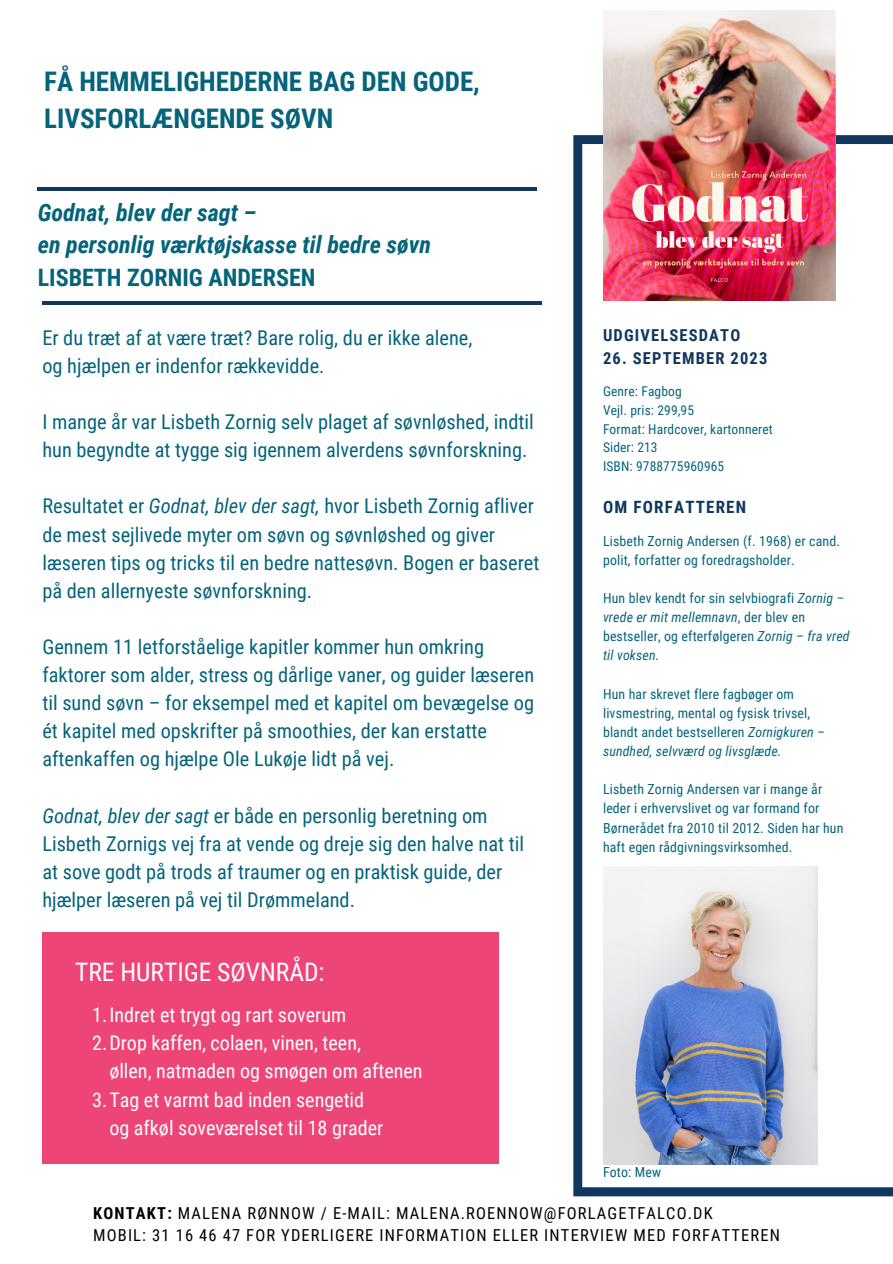
<style>
.page{position:relative;width:893px;height:1264px;background:#fff}
.page>*{position:absolute;margin:0;border:0;box-sizing:border-box;transform-origin:0 0}
.t1{font:700 27px/37px "Roboto Condensed";color:#05647a}
.t2{font:25.5px "Roboto Condensed";color:#fff}
.t3{font:italic 700 24px "Roboto Condensed";color:#05647a}
.t4{font:700 24px "Roboto Condensed";color:#05647a}
.t5{font:20.4px/28px "Roboto Condensed";color:#05647a}
.t6{font:20.1px/28px "Roboto Condensed";color:#fff}
.t7{font:700 16.95px "Roboto Condensed";letter-spacing:.07em;color:#10375d}
.t8{font:16.5px/22.5px "Roboto Condensed";letter-spacing:.07em;color:#000}
.t9{font:700 16.5px "Roboto Condensed";letter-spacing:.07em;color:#10375d}
.t10{font:13.8px/19px "Roboto Condensed";letter-spacing:.01em;color:#05647a}
.t11{font:italic 13.8px/19px "Roboto Condensed";letter-spacing:.01em;color:#05647a}
.t12{font:13.5px "Roboto Condensed";letter-spacing:.01em;color:#05647a}
.s1{font-style:italic}
.s2{font-style:normal}
.s3{font-weight:700}
</style>
<div class="page">
<svg style="left:573px;top:135px;width:319px;height:1061px"></svg>
<hr style="left:42px;top:301px;width:499px;height:4px;background:#10375d">
<hr style="left:38px;top:187px;width:499px;height:3px;background:#10375d">
<img style="left:603px;top:866px;width:214px;height:298px">
<img style="left:603px;top:10px;width:232px;height:290px">
<div style="left:42px;top:932px;width:457px;height:232px;background:#ee4577"></div>
<p class="t1" style="left:44px;top:63px;width:437px">FÅ HEMMELIGHEDERNE BAG DEN GODE,<br>LIVSFORLÆNGENDE SØVN</p>
<p class="t3" style="left:38px;top:198px;width:220px">Godnat, blev der sagt –</p>
<p class="t3" style="left:38px;top:231px;width:394px">en personlig værktøjskasse til bedre søvn</p>
<p class="t4" style="left:38px;top:263px;width:279px">LISBETH ZORNIG ANDERSEN</p>
<p class="t5" style="left:42px;top:324px;width:431px">Er du træt af at være træt? Bare rolig, du er ikke alene,</p>
<p class="t5" style="left:42px;top:352px;width:284px">og hjælpen er indenfor rækkevidde.</p>
<p class="t5" style="left:42px;top:408px;width:493px">I mange år var Lisbeth Zornig selv plaget af søvnløshed, indtil hun begyndte at tygge sig igennem alverdens søvnforskning.</p>
<p class="t5" style="left:42px;top:492px;width:498px">Resultatet er <span class="s1">Godnat, blev der sagt,</span> hvor Lisbeth Zornig afliver de mest sejlivede myter om søvn og søvnløshed og giver læseren tips og tricks til en bedre nattesøvn. Bogen er baseret på den allernyeste søvnforskning.</p>
<p class="t5" style="left:42px;top:633px;width:493px">Gennem 11 letforståelige kapitler kommer hun omkring faktorer som alder, stress og dårlige vaner, og guider læseren til sund søvn – for eksempel med et kapitel om bevægelse og ét kapitel med opskrifter på smoothies, der kan erstatte aftenkaffen og hjælpe Ole Lukøje lidt på vej.</p>
<p class="t5" style="left:42px;top:801px;width:483px"><span class="s1">Godnat, blev der sagt</span> er både en personlig beretning om Lisbeth Zornigs vej fra at vende og dreje sig den halve nat til at sove godt på trods af traumer og en praktisk guide, der hjælper læseren på vej til Drømmeland.</p>
<p class="t2" style="left:75px;top:957px;width:251px">TRE HURTIGE SØVNRÅD:</p>
<p class="t6" style="left:92px;top:1001px;width:255px">1.Indret et trygt og rart soverum</p>
<p class="t6" style="left:109px;top:1029px;width:315px;text-indent:-17px">2.Drop kaffen, colaen, vinen, teen,<br>øllen, natmaden og smøgen om aftenen</p>
<p class="t6" style="left:109px;top:1085px;width:275px;text-indent:-17px">3.Tag et varmt bad inden sengetid og afkøl soveværelset til 18 grader</p>
<p class="t9" style="left:603px;top:326px;width:139px">UDGIVELSESDATO</p>
<p class="t9" style="left:603px;top:349px;width:166px">26. SEPTEMBER 2023</p>
<p class="t12" style="left:603px;top:384px;width:80px">Genre: Fagbog</p>
<p class="t12" style="left:603px;top:402px;width:93px">Vejl. pris: 299,95</p>
<p class="t12" style="left:603px;top:421px;width:171px">Format: Hardcover, kartonneret</p>
<p class="t12" style="left:603px;top:440px;width:56px">Sider: 213</p>
<p class="t12" style="left:603px;top:458px;width:123px">ISBN: 9788775960965</p>
<p class="t7" style="left:603px;top:497px;width:145px">OM FORFATTEREN</p>
<p class="t10" style="left:603px;top:531px;width:238px">Lisbeth Zornig Andersen (f. 1968) er cand. polit, forfatter og foredragsholder.</p>
<p class="t10" style="left:603px;top:589px;width:248px">Hun blev kendt for sin selvbiografi <span class="s1">Zornig – vrede er mit mellemnavn</span>, der blev en bestseller, og efterfølgeren <span class="s1">Zornig – fra vred til voksen.</span></p>
<p class="t10" style="left:603px;top:684px;width:209px">Hun har skrevet flere fagbøger om livsmestring, mental og fysisk trivsel,</p>
<p class="t11" style="left:603px;top:722px;width:223px"><span class="s2">blandt andet bestselleren</span> Zornigkuren – sundhed, selvværd og livsglæde.</p>
<p class="t10" style="left:603px;top:780px;width:242px">Lisbeth Zornig Andersen var i mange år leder i erhvervslivet og var formand for Børnerådet fra 2010 til 2012. Siden har hun haft egen rådgivningsvirksomhed.</p>
<p class="t10" style="left:603px;top:1162px;width:60px">Foto: Mew</p>
<p class="t8" style="left:93px;top:1201px;width:688px"><span class="s3">KONTAKT:</span> MALENA RØNNOW / E-MAIL: MALENA.ROENNOW@FORLAGETFALCO.DK<br>MOBIL: 31 16 46 47 FOR YDERLIGERE INFORMATION ELLER INTERVIEW MED FORFATTEREN</p>
</div>
